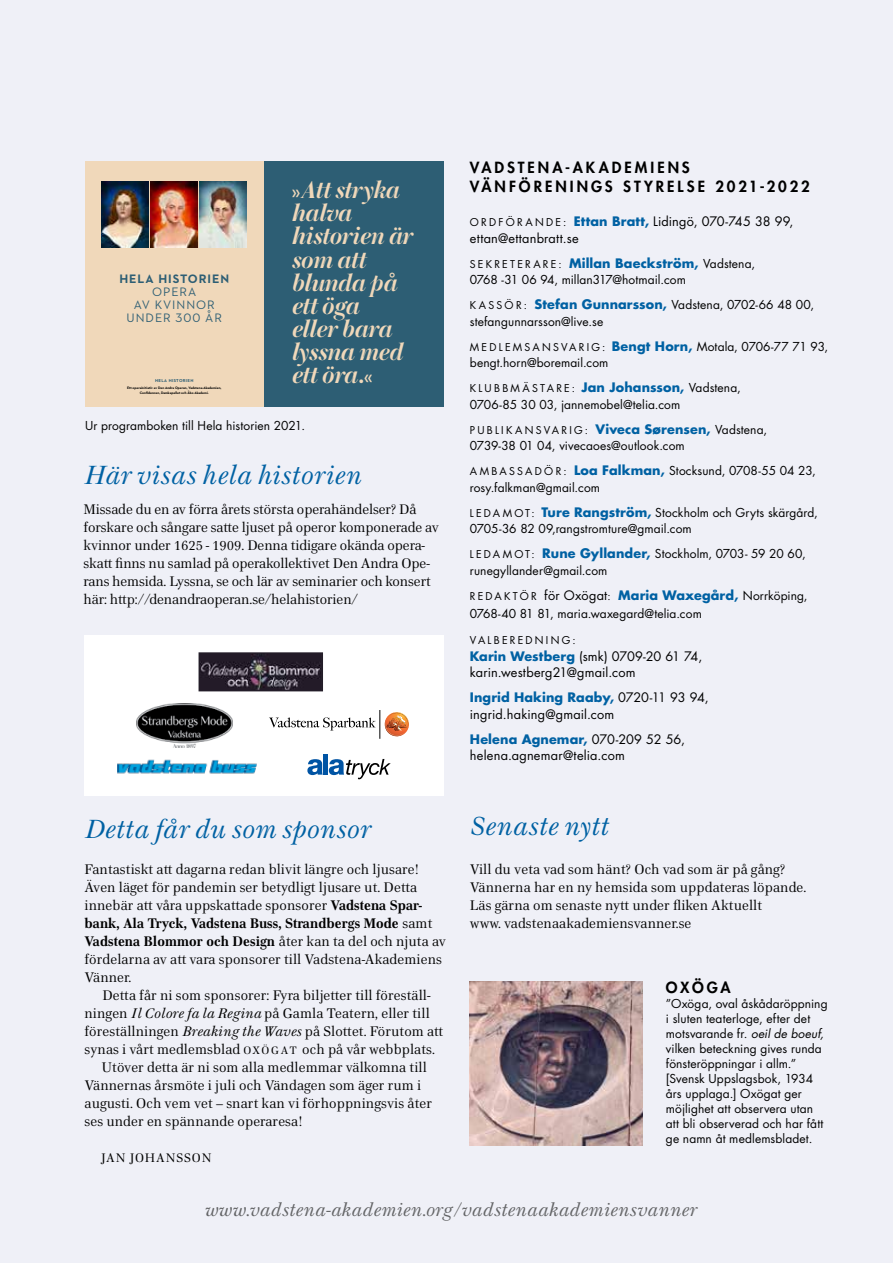
<style>
.page{position:relative;width:893px;height:1263px;background:#eff0f7}
.page>*{position:absolute;margin:0;border:0;box-sizing:border-box;transform-origin:0 0}
.t1{font:italic 25.5px "Home Text";letter-spacing:.01em;color:#0061a3}
.t2{font:italic 700 23.1px/23.1px "Home Display";color:#f0d8ba}
.t3{font:italic 18px "Home Text";letter-spacing:.01em;color:#636466}
.t4{font:800 15px/19.5px "Futura Std";letter-spacing:.2em;color:#000}
.t5{font:13.5px/18px "Home Text";letter-spacing:.01em;color:#000}
.t6{font:12.75px/16.5px "Futura Std";letter-spacing:.015em;color:#000}
.t7{font:700 12.75px "Futura Std";letter-spacing:.01em;color:#0061a3}
.t8{font:12.45px/12.9px "Neutraface 2 Text";letter-spacing:.075em;color:#2d5e74;text-align:center}
.t9{font:700 12.45px "Neutraface 2 Text";letter-spacing:.075em;color:#2d5e74}
.t10{font:12px/15px "Futura Std";letter-spacing:.01em;color:#000}
.t11{font:12px "Home Text";letter-spacing:.075em;color:#000}
.t12{font:10.5px "Futura Std";letter-spacing:.215em;color:#000}
.t13{font:700 4.35px "Neutraface 2 Text";letter-spacing:.075em;color:#2d5e74}
.t14{font:700 3.6px/5.1px "Neutraface 2 Text";color:#000;text-align:center}
.s1{font-family:"Neutraface 2 Text";font-weight:400;font-style:normal}
.s2{font-weight:700}
.s3{font-style:italic}
.s4{font-size:10.5px}
.s5{font-weight:700;color:#0061a3}
.s6{font-weight:400;font-size:10.5px;color:#000}
.s7{font-weight:400;font-size:12px;color:#000}
.s8{font-weight:700;font-size:12.75px;color:#0061a3}
.s9{font-size:12px}
.s10{font-weight:400;color:#000}
</style>
<div class="page">
<img style="left:470px;top:981px;width:172px;height:164px">
<div style="left:85px;top:635px;width:359px;height:160px;background:#fff"></div>
<img style="left:117px;top:759px;width:140px;height:15px">
<svg style="left:269px;top:711px;width:140px;height:28px"></svg>
<img style="left:136px;top:704px;width:97px;height:43px">
<svg style="left:307px;top:759px;width:16px;height:16px"></svg>
<div style="left:323px;top:754px;width:5px;height:21px;background:#0054a4"></div>
<svg style="left:329px;top:759px;width:62px;height:20px"></svg>
<img style="left:201px;top:654px;width:120px;height:35px">
<div style="left:199px;top:652px;width:124px;height:39px;border:1px solid #231d28"></div>
<div style="left:85px;top:161px;width:179px;height:246px;background:#f0d8ba"></div>
<img style="left:151px;top:181px;width:47px;height:67px">
<img style="left:102px;top:181px;width:47px;height:67px">
<img style="left:200px;top:181px;width:47px;height:67px">
<div style="left:264px;top:161px;width:180px;height:246px;background:#2d5e74"></div>
<p class="t9" style="left:119px;top:271px;width:111px">HELA HISTORIEN</p>
<p class="t8" style="left:127px;top:285px;width:97px">OPERA<br>AV KVINNOR<br>UNDER 300 ÅR</p>
<p class="t13" style="left:155px;top:377px;width:40px">HELA HISTORIEN</p>
<p class="t14" style="left:127px;top:385px;width:96px">Ett operainitiativ av Den Andra Operan, Vadstena-Akademien,<br>Confidencen, Damkapellet och Åbo Akademi.</p>
<h2 class="t2" style="left:291px;top:178px;width:122px"><span class="s1">»</span>Att stryka halva historien är som att blunda på ett öga<br>eller bara lyssna med ett öra.<span class="s1">«</span></h2>
<p class="t10" style="left:85px;top:418px;width:222px">Ur programboken till Hela historien 2021.</p>
<h1 class="t1" style="left:83px;top:459px;width:279px">Här visas hela historien</h1>
<p class="t5" style="left:83px;top:500px;width:357px">Missade du en av förra årets största operahändelser? Då forskare och sångare satte ljuset på operor komponerade av kvinnor under 1625 - 1909. Denna tidigare okända opera&shy;skatt finns nu samlad på operakollektivet Den Andra Ope&shy;rans hemsida. Lyssna, se och lär av seminarier och konsert här: http://denandraoperan.se/helahistorien/</p>
<h1 class="t1" style="left:85px;top:813px;width:287px">Detta får du som sponsor</h1>
<p class="t5" style="left:85px;top:860px;width:363px">Fantastiskt att dagarna redan blivit längre och ljusare!<br>Även läget för pandemin ser betydligt ljusare ut. Detta innebär att våra uppskattade sponsorer <span class="s2">Vadstena Spar&shy;bank, Ala Tryck, Vadstena Buss, Strandbergs Mode</span> samt <span class="s2">Vadstena Blommor och Design</span> åter kan ta del och njuta av fördelarna av att vara sponsorer till Vadstena-Akademiens Vänner.</p>
<p class="t5" style="left:103px;top:986px;width:330px">Detta får ni som sponsorer: Fyra biljetter till föreställ-</p>
<p class="t5" style="left:85px;top:1004px;width:347px">ningen <span class="s3">Il Colore fa la Regina</span> på Gamla Teatern, eller till</p>
<p class="t5" style="left:85px;top:1022px;width:360px">föreställningen <span class="s3">Breaking the Waves</span> på Slottet. Förutom att</p>
<p class="t5" style="left:85px;top:1040px;width:352px">synas i vårt medlemsblad <span class="s4">OXÖ G AT</span> och på vår webbplats.</p>
<p class="t5" style="left:102px;top:1058px;width:327px">Utöver detta är ni som alla medlemmar välkomna till</p>
<p class="t5" style="left:85px;top:1076px;width:338px">Vännernas årsmöte i juli och Vändagen som äger rum i</p>
<p class="t5" style="left:85px;top:1094px;width:349px">augusti. Och vem vet – snart kan vi förhoppningsvis åter</p>
<p class="t5" style="left:85px;top:1112px;width:220px">ses under en spännande operaresa!</p>
<p class="t11" style="left:102px;top:1150px;width:111px">JAN JOHANSSON</p>
<p class="t4" style="left:470px;top:157px;width:342px">VADSTENA-AKADEMIENS<br>VÄNFÖRENINGS STYRELSE 2021-2022</p>
<p class="t6" style="left:470px;top:213px;width:325px"><span class="s4">O R D F Ö R A N D E :</span> <span class="s5">Ettan Bratt,</span> Lidingö, 070-745 38 99, ettan@ettanbratt.se</p>
<p class="t7" style="left:470px;top:254px;width:287px"><span class="s6">S E K R E T E R A R E :</span> Millan Baeckström, <span class="s7">Vadstena,</span></p>
<p class="t10" style="left:470px;top:267px;width:346px;line-height:25px">0768 -31 06 94, millan317@hotmail.com<br><span class="s4">K A S S Ö R :</span> <span class="s8">Stefan Gunnarsson,</span> Vadstena, 0702-66 48 00,</p>
<p class="t10" style="left:470px;top:309px;width:360px;line-height:25px">stefangunnarsson@live.se<br><span class="s4">M E D L E M S A N S VA R I G :</span> <span class="s8">Bengt Horn,</span> Motala, 0706-77 71 93,</p>
<p class="t10" style="left:470px;top:355px;width:140px">bengt.horn@boremail.com</p>
<p class="t12" style="left:470px;top:382px;width:272px">K L U B B M Ä S TA R E : <span class="s8">Jan Johansson,</span> <span class="s9">Vadstena,</span></p>
<p class="t10" style="left:470px;top:397px;width:212px">0706-85 30 03, jannemobel@telia.com</p>
<p class="t12" style="left:470px;top:423px;width:299px">P U B L I K A N S VA R I G : <span class="s8">Viveca Sørensen,</span> <span class="s9">Vadstena,</span></p>
<p class="t10" style="left:470px;top:433px;width:348px;line-height:25px">0739-38 01 04, vivecaoes@outlook.com<br><span class="s4">A M B A S S A D Ö R :</span> <span class="s8">Loa Falkman,</span> Stocksund, 0708-55 04 23,</p>
<p class="t10" style="left:470px;top:475px;width:349px;line-height:25px">rosy.falkman@gmail.com<br><span class="s4">L E D A M O T:</span> <span class="s8">Ture Rangström,</span> Stockholm och Gryts skärgård,</p>
<p class="t10" style="left:470px;top:516px;width:337px;line-height:25px">0705-36 82 09,rangstromture@gmail.com<br><span class="s4">L E D A M O T:</span> <span class="s8">Rune Gyllander,</span> Stockholm, 0703- 59 20 60,</p>
<p class="t10" style="left:470px;top:563px;width:139px">runegyllander@gmail.com</p>
<p class="t7" style="left:470px;top:587px;width:339px"><span class="s6">R E D A K T Ö R</span> <span class="s10">för Oxögat</span><span class="s6">:</span> Maria Waxegård, <span class="s7">Norrköping,</span></p>
<p class="t10" style="left:470px;top:606px;width:234px">0768-40 81 81, maria.waxegard@telia.com</p>
<p class="t12" style="left:470px;top:634px;width:107px">VALBEREDNING:</p>
<p class="t6" style="left:470px;top:648px;width:234px"><span class="s5">Karin Westberg</span> (smk) 0709-20 61 74, karin.westberg21@gmail.com</p>
<p class="t6" style="left:470px;top:689px;width:240px"><span class="s5">Ingrid Haking Raaby,</span> 0720-11 93 94, ingrid.haking@gmail.com</p>
<p class="t6" style="left:470px;top:731px;width:217px"><span class="s5">Helena Agnemar,</span> 070-209 52 56, helena.agnemar@telia.com</p>
<h1 class="t1" style="left:470px;top:810px;width:140px">Senaste nytt</h1>
<p class="t5" style="left:470px;top:860px;width:338px">Vill du veta vad som hänt? Och vad som är på gång?<br>Vännerna har en ny hemsida som uppdateras löpande.<br>Läs gärna om senaste nytt under fliken Aktuellt<br>www. vadstenaakademiensvanner.se</p>
<p class="t4" style="left:666px;top:978px;width:66px">OXÖGA</p>
<p class="t10" style="left:666px;top:996px;width:163px">”Oxöga, oval åskådaröppning i sluten teaterloge, efter det motsvarande fr. <span class="s3">oeil de boeuf, </span>vilken beteckning gives runda fönsteröppningar i allm.” [Svensk Uppslagsbok, 1934 års upplaga.] Oxögat ger möjlighet att observera utan att bli observerad och har fått ge namn åt medlemsbladet.</p>
<h3 class="t3" style="left:204px;top:1198px;width:494px">www.vadstena-akademien.org/vadstenaakademiensvanner</h3>
</div>
